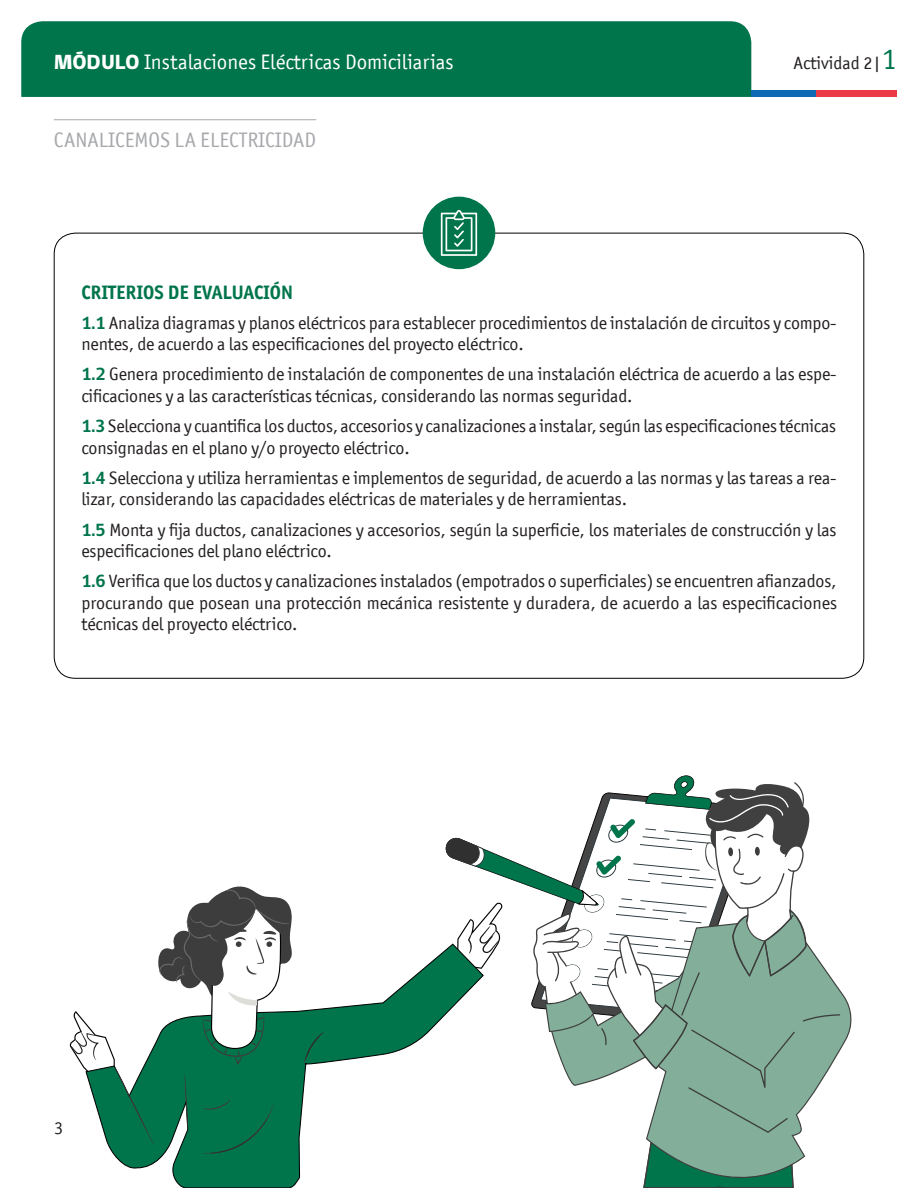
<style>
.page{position:relative;width:918px;height:1188px;background:#fff}
.page>*{position:absolute;margin:0;border:0;box-sizing:border-box;transform-origin:0 0}
.t1{font:21px "Officina San ITC";color:#fff}
.t2{font:21px "Officina San ITC";color:#a8a9ad}
.t3{font:700 19.5px "Officina San ITC";color:#00754b}
.t4{font:18px/21.6px "Officina San ITC";letter-spacing:-.01em;color:#231f20}
.s1{font-family:"gob CL";font-weight:800}
.s2{font-size:30px;color:#00754b}
.s3{font-family:"gob CL";font-weight:700;color:#00754b}
</style>
<div class="page">
<div style="left:21px;top:21px;width:730px;height:76px;background:#00754b"></div>
<div style="left:751px;top:90px;width:65px;height:7px;background:#0f69b4"></div>
<div style="left:816px;top:90px;width:81px;height:7px;background:#eb3c46"></div>
<div style="left:423px;top:197px;width:72px;height:72px;background:#00754b;border-radius:50%"></div>
<svg style="left:441px;top:210px;width:36px;height:46px"></svg>
<hr style="left:54px;top:119px;width:262px;height:1px;background:#a8a9ad">
<svg style="left:445px;top:775px;width:407px;height:413px"></svg>
<svg style="left:113px;top:943px;width:372px;height:245px"></svg>
<svg style="left:304px;top:1032px;width:20px;height:33px"></svg>
<svg style="left:69px;top:886px;width:223px;height:268px"></svg>
<p class="t1" style="left:54px;top:50px;width:401px"><span class="s1">MÓDULO</span> Instalaciones Eléctricas Domiciliarias</p>
<p class="t4" style="left:794px;top:52px;width:105px">Actividad 2|<span class="s2">1</span></p>
<p class="t2" style="left:54px;top:127px;width:264px">CANALICEMOS LA ELECTRICIDAD</p>
<p class="t3" style="left:81px;top:280px;width:213px">CRITERIOS DE EVALUACIÓN</p>
<p class="t4" style="left:81px;top:312px;width:757px"><span class="s3">1.1</span> Analiza diagramas y planos eléctricos para establecer procedimientos de instalación de circuitos y compo&shy;nentes, de acuerdo a las especificaciones del proyecto eléctrico.</p>
<p class="t4" style="left:81px;top:363px;width:757px"><span class="s3">1.2</span> Genera procedimiento de instalación de componentes de una instalación eléctrica de acuerdo a las espe&shy;cificaciones y a las características técnicas, considerando las normas seguridad.</p>
<p class="t4" style="left:81px;top:415px;width:756px"><span class="s3">1.3</span> Selecciona y cuantifica los ductos, accesorios y canalizaciones a instalar, según las especificaciones técnicas consignadas en el plano y/o proyecto eléctrico.</p>
<p class="t4" style="left:81px;top:467px;width:757px"><span class="s3">1.4</span> Selecciona y utiliza herramientas e implementos de seguridad, de acuerdo a las normas y las tareas a rea&shy;lizar, considerando las capacidades eléctricas de materiales y de herramientas.</p>
<p class="t4" style="left:81px;top:519px;width:757px"><span class="s3">1.5</span> Monta y fija ductos, canalizaciones y accesorios, según la superficie, los materiales de construcción y las especificaciones del plano eléctrico.</p>
<p class="t4" style="left:81px;top:570px;width:757px;text-align:justify"><span class="s3">1.6</span> Verifica que los ductos y canalizaciones instalados (empotrados o superficiales) se encuentren afianzados, procurando que posean una protección mecánica resistente y duradera, de acuerdo a las especificaciones técnicas del proyecto eléctrico.</p>
<p class="t4" style="left:54px;top:1117px;width:10px">3</p>
</div>
